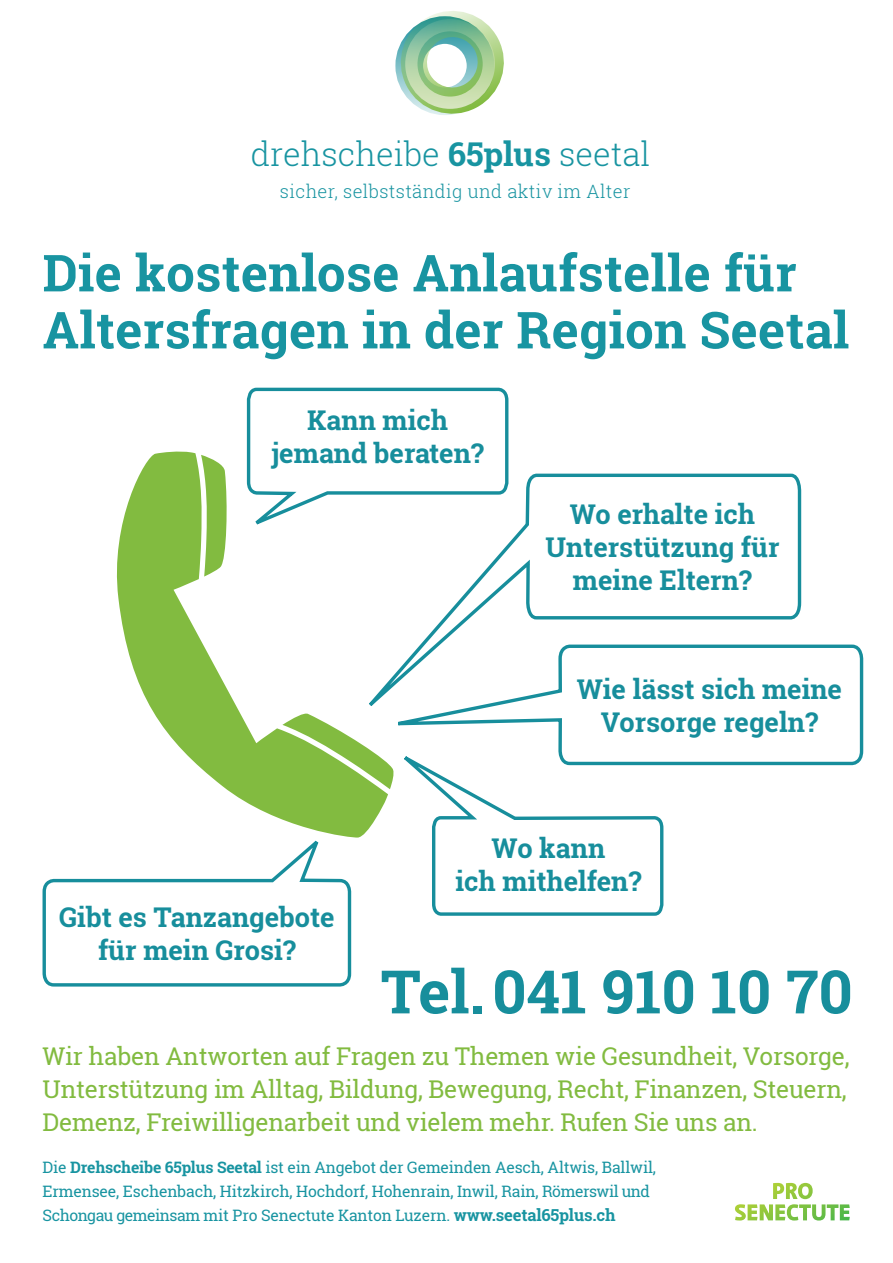
<style>
.page{position:relative;width:893px;height:1263px;background:#fff}
.page>*{position:absolute;margin:0;border:0;box-sizing:border-box;transform-origin:0 0}
.t1{font:700 60px "Roboto Slab";color:#178e9c}
.t2{font:700 51px/57px "Roboto Slab";letter-spacing:.005em;color:#1894a1}
.t3{font:300 32.85px "Roboto Slab";color:#1894a1}
.t4{font:700 27.15px/33px "Roboto Slab";color:#178e9c;text-align:center}
.t5{font:24.45px/33px "Roboto Slab";letter-spacing:-.01em;color:#82bb40;text-align:justify}
.t6{font:300 18.3px "Roboto Slab";letter-spacing:.02em;color:#1894a1}
.t7{font:15.75px/24px "Roboto Slab";letter-spacing:-.01em;color:#1894a1}
.s1{font-weight:700}
.s2{font-weight:700;font-size:16.5px}
</style>
<div class="page">
<svg style="left:395px;top:11px;width:109px;height:104px"></svg>
<div style="left:405px;top:19px;width:90px;height:90px;border:12px solid #d8e6c1;border-radius:50%"></div>
<svg style="left:803px;top:644px;width:61px;height:577px"></svg>
<svg style="left:388px;top:473px;width:415px;height:748px"></svg>
<svg style="left:246px;top:387px;width:264px;height:148px"></svg>
<svg style="left:388px;top:740px;width:277px;height:177px"></svg>
<svg style="left:42px;top:840px;width:310px;height:147px"></svg>
<svg style="left:388px;top:712px;width:6px;height:77px"></svg>
<svg style="left:116px;top:450px;width:272px;height:388px"></svg>
<h3 class="t3" style="left:251px;top:131px;width:401px">drehscheibe <span class="s1">65plus</span> seetal</h3>
<p class="t6" style="left:280px;top:179px;width:352px">sicher, selbstständig und aktiv im Alter</p>
<h2 class="t2" style="left:43px;top:244px;width:808px">Die kostenlose Anlaufstelle für<br>Altersfragen in der Region Seetal</h2>
<h3 class="t4" style="left:271px;top:403px;width:214px">Kann mich jemand beraten?</h3>
<h3 class="t4" style="left:545px;top:497px;width:235px">Wo erhalte ich<br>Unterstützung für meine Eltern?</h3>
<h3 class="t4" style="left:577px;top:672px;width:267px">Wie lässt sich meine<br>Vorsorge regeln?</h3>
<h3 class="t4" style="left:59px;top:900px;width:277px">Gibt es Tanzangebote für mein Grosi?</h3>
<h3 class="t4" style="left:455px;top:831px;width:188px">Wo kann<br>ich mithelfen?</h3>
<h1 class="t1" style="left:381px;top:950px;width:474px">Tel. 041 910 10 70</h1>
<h3 class="t5" style="left:43px;top:1039px;width:809px">Wir haben Antworten auf Fragen zu Themen wie Gesundheit, Vorsorge, Unterstützung im Alltag, Bildung, Bewegung, Recht, Finanzen, Steuern, Demenz, Freiwilligenarbeit und vielem mehr. Rufen Sie uns an.</h3>
<p class="t7" style="left:43px;top:1155px;width:615px">Die <span class="s1">Drehscheibe 65plus Seetal</span> ist ein Angebot der Gemeinden Aesch, Altwis, Ballwil,<br>Ermensee, Eschenbach, Hitzkirch, Hochdorf, Hohenrain, Inwil, Rain, Römerswil und<br>Schongau gemeinsam mit Pro Senectute Kanton Luzern. <span class="s2">www.seetal65plus.ch</span></p>
</div>
